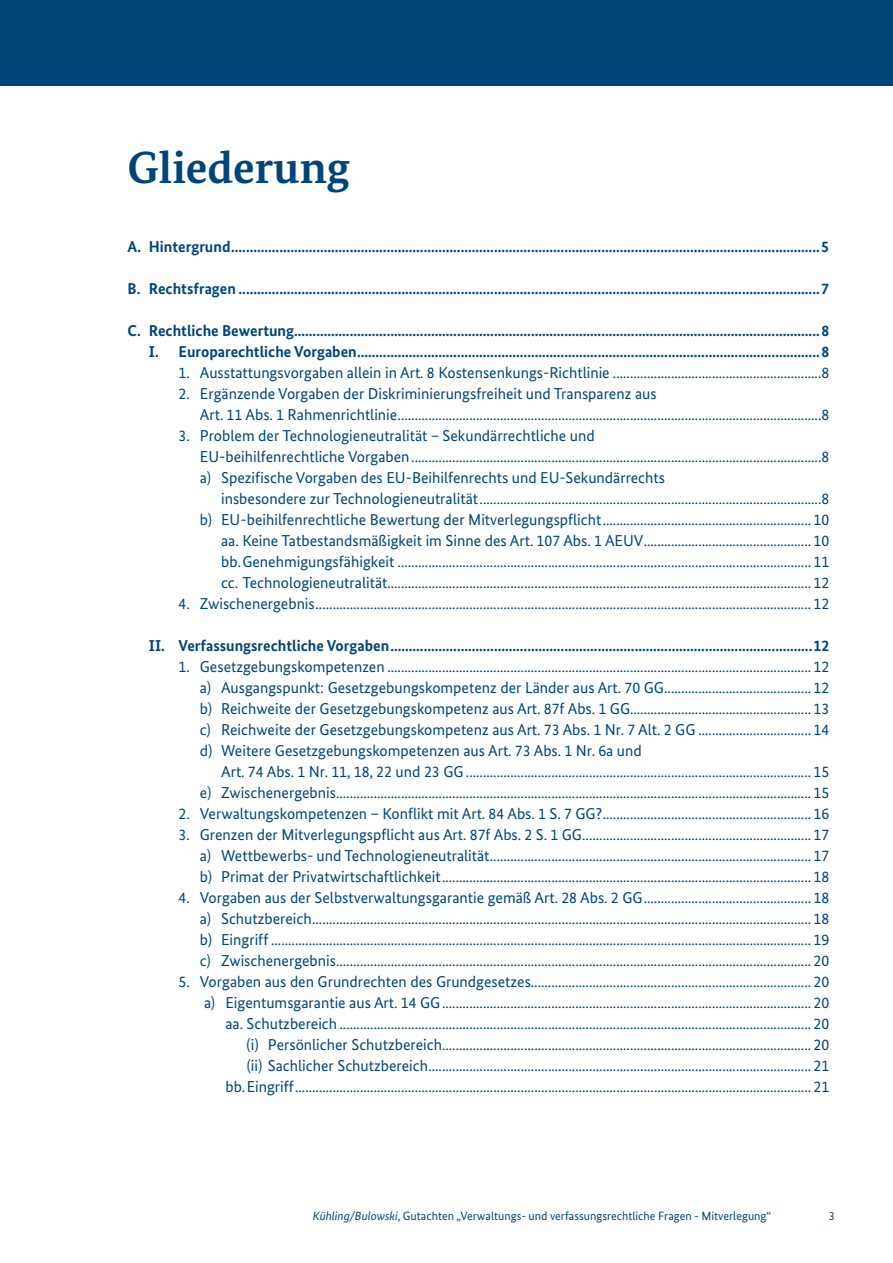
<style>
.page{position:relative;width:893px;height:1263px;background:#fff}
.page>*{position:absolute;margin:0;border:0;box-sizing:border-box;transform-origin:0 0}
.t1{font:700 45px "Bundes Serif";color:#004578}
.t2{font:15.75px/21px "Bundes Sans";color:#004578;text-align:right}
.t3{font:700 15.75px/21px "Bundes Sans";color:#004578;text-align:right}
.t4{font:12px "Bundes Sans";color:#004578}
.s1{font-style:italic}
</style>
<div class="page">
<div style="left:0;top:0;width:893px;height:85px;background:#004578"></div>
<h1 class="t1" style="left:128px;top:140px;width:224px">Gliederung</h1>
<p class="t3" style="left:128px;top:236px;width:703px">A. Hintergrund...............................................................................................................................................................5</p>
<p class="t3" style="left:128px;top:278px;width:703px">B. Rechtsfragen .............................................................................................................................................................7</p>
<p class="t3" style="left:128px;top:320px;width:703px">C. Rechtliche Bewertung..............................................................................................................................................8<br>I. Europarechtliche Vorgaben.............................................................................................................................8</p>
<p class="t2" style="left:179px;top:362px;width:652px">1. Ausstattungsvorgaben allein in Art. 8 Kostensenkungs-Richtlinie .............................................................8</p>
<p class="t2" style="left:200px;top:383px;width:631px;text-align:left;text-indent:-21px">2. Ergänzende Vorgaben der Diskriminierungsfreiheit und Transparenz aus<br>Art. 11 Abs. 1 Rahmenrichtlinie............................................................................................................................8</p>
<p class="t2" style="left:200px;top:425px;width:631px;text-align:left;text-indent:-21px">3. Problem der Technologieneutralität – Sekundärrechtliche und<br>EU-beihilfenrechtliche Vorgaben........................................................................................................................8 a) Spezifische Vorgaben des EU-Beihilfenrechts und EU-Sekundärrechts</p>
<p class="t2" style="left:200px;top:488px;width:631px">insbesondere zur Technologieneutralität....................................................................................................8<br>b) EU-beihilfenrechtliche Bewertung der Mitverlegungspflicht............................................................. 10 aa. Keine Tatbestandsmäßigkeit im Sinne des Art. 107 Abs. 1 AEUV................................................. 10 bb.Genehmigungsfähigkeit ......................................................................................................................... 11<br>cc. Technologieneutralität............................................................................................................................ 12</p>
<p class="t2" style="left:179px;top:593px;width:652px">4. Zwischenergebnis................................................................................................................................................. 12</p>
<p class="t3" style="left:149px;top:635px;width:682px">II. Verfassungsrechtliche Vorgaben..................................................................................................................12</p>
<p class="t2" style="left:200px;top:656px;width:631px;text-align:justify;text-indent:-21px">1. Gesetzgebungskompetenzen ............................................................................................................................ 12 a) Ausgangspunkt: Gesetzgebungskompetenz der Länder aus Art. 70 GG........................................... 12 b) Reichweite der Gesetzgebungskompetenz aus Art. 87f Abs. 1 GG..................................................... 13 c) Reichweite der Gesetzgebungskompetenz aus Art. 73 Abs. 1 Nr. 7 Alt. 2 GG ................................. 14 d) Weitere Gesetzgebungskompetenzen aus Art. 73 Abs. 1 Nr. 6a und</p>
<p class="t2" style="left:200px;top:761px;width:631px">Art. 74 Abs. 1 Nr. 11, 18, 22 und 23 GG..................................................................................................... 15<br>e) Zwischenergebnis........................................................................................................................................... 15</p>
<p class="t2" style="left:179px;top:803px;width:652px">2. Verwaltungskompetenzen – Konflikt mit Art. 84 Abs. 1 S. 7 GG?............................................................. 16</p>
<p class="t2" style="left:200px;top:824px;width:631px;text-align:justify;text-indent:-21px">3. Grenzen der Mitverlegungspflicht aus Art. 87f Abs. 2 S. 1 GG................................................................... 17 a) Wettbewerbs- und Technologieneutralität.............................................................................................. 17 b) Primat der Privatwirtschaftlichkeit............................................................................................................ 18</p>
<p class="t2" style="left:200px;top:887px;width:631px;text-align:justify;text-indent:-21px">4. Vorgaben aus der Selbstverwaltungsgarantie gemäß Art. 28 Abs. 2 GG................................................. 18 a) Schutzbereich.................................................................................................................................................. 18 b) Eingriff .............................................................................................................................................................. 19 c) Zwischenergebnis........................................................................................................................................... 20</p>
<p class="t2" style="left:179px;top:971px;width:652px">5. Vorgaben aus den Grundrechten des Grundgesetzes.................................................................................. 20 a) Eigentumsgarantie aus Art. 14 GG............................................................................................................ 20<br>aa. Schutzbereich .......................................................................................................................................... 20<br>(i) Persönlicher Schutzbereich............................................................................................................ 20<br>(ii) Sachlicher Schutzbereich................................................................................................................ 21 bb.Eingriff....................................................................................................................................................... 21</p>
<p class="t4" style="left:313px;top:1209px;width:460px"><span class="s1">Kühling/Bulowski</span>, Gutachten „Verwaltungs- und verfassungsrechtliche Fragen - Mitverlegung“</p>
<p class="t4" style="left:829px;top:1209px;width:7px">3</p>
</div>
